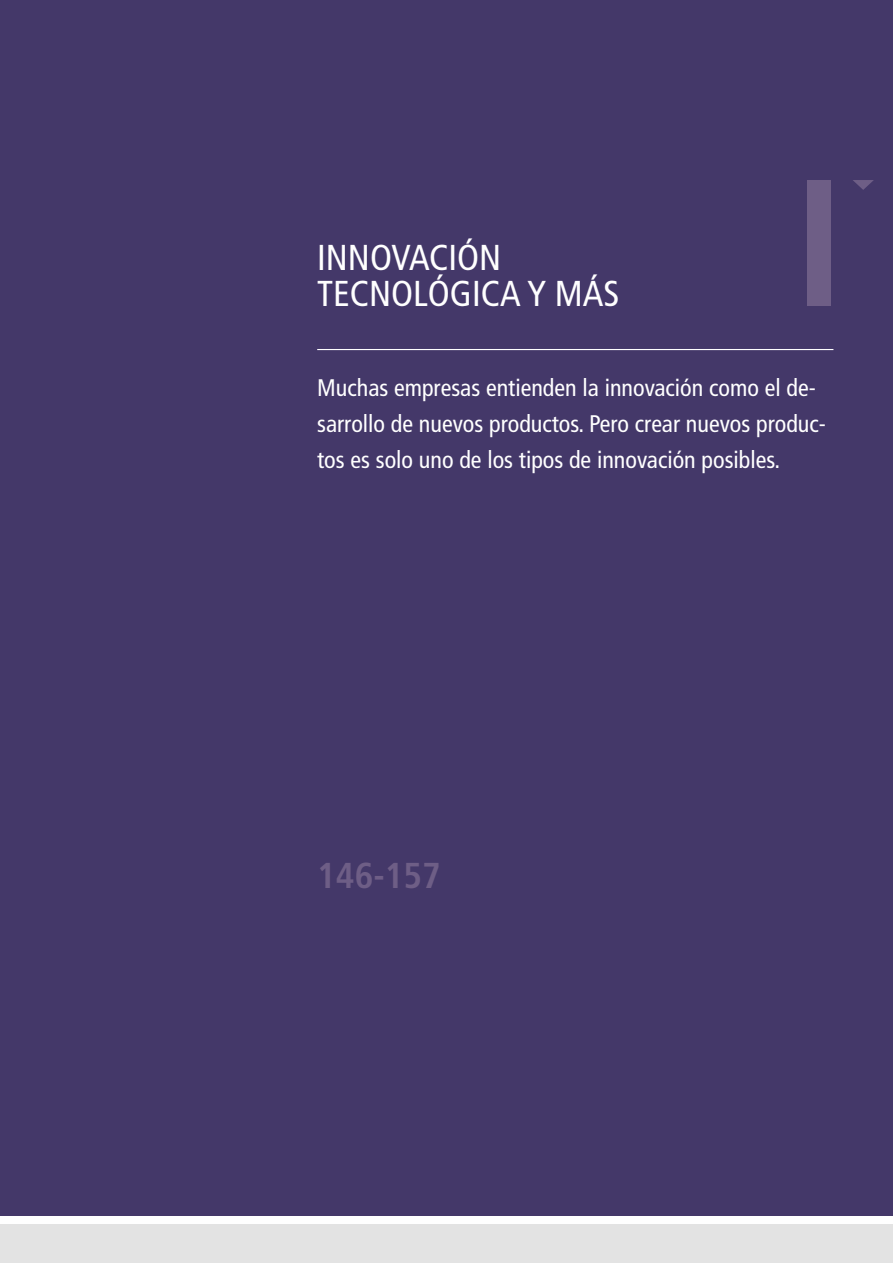
<style>
.page{position:relative;width:893px;height:1263px;background:#fff}
.page>*{position:absolute;margin:0;border:0;box-sizing:border-box;transform-origin:0 0}
.t1{font:700 condensed 180px "Frutiger LT Std";color:#6e5e86}
.t2{font:condensed 36px/36px "Frutiger LT Std";color:#fff}
.t3{font:700 condensed 36px "Frutiger LT Std";color:#6e5e86}
.t4{font:condensed 24px/36px "Frutiger LT Std";color:#fff}
</style>
<div class="page">
<div style="left:0;top:0;width:893px;height:1215px;background:#443869"></div>
<div style="left:0;top:1224px;width:893px;height:39px;background:#e3e3e3"></div>
<svg style="left:853px;top:180px;width:21px;height:10px"></svg>
<hr style="left:317px;top:349px;width:516px;height:1px;background:#fff">
<h2 class="t2" style="left:317px;top:240px;width:304px">INNOVACIÓN<br>TECNOLÓGICA Y MÁS</h2>
<h1 class="t1" style="left:794px;top:137px;width:52px">I</h1>
<p class="t4" style="left:317px;top:370px;width:510px">Muchas empresas entienden la innovación como el de&shy;sarrollo de nuevos productos. Pero crear nuevos produc&shy;tos es solo uno de los tipos de innovación posibles.</p>
<h2 class="t3" style="left:317px;top:854px;width:125px">146-157</h2>
</div>
